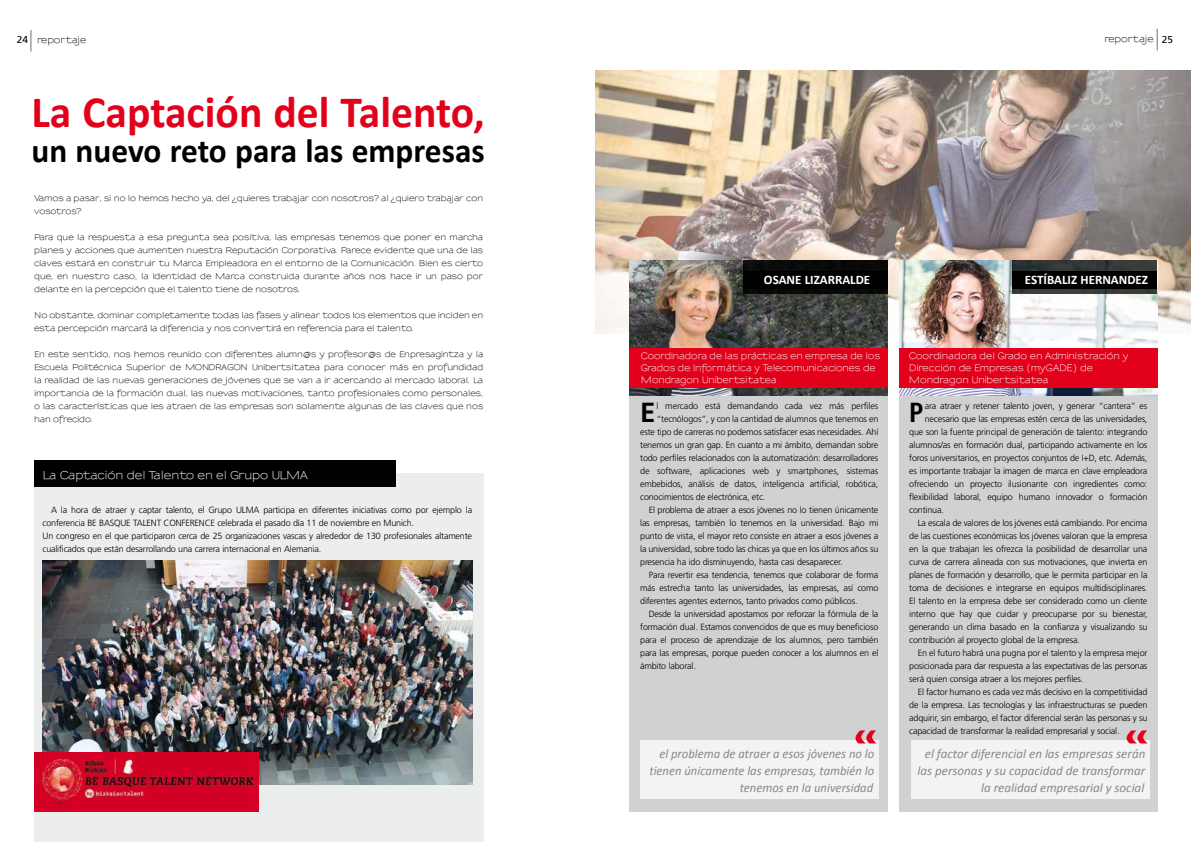
<style>
.page{position:relative;width:1191px;height:842px;background:#fff}
.page>*{position:absolute;margin:0;border:0;box-sizing:border-box;transform-origin:0 0}
.t1{font:700 45px "Calibri";color:#e2001a}
.t2{font:700 34px "Calibri";color:#000}
.t3{font:700 27.6px "Frutiger LT Std";color:#000}
.t4{font:700 condensed 27.6px "Frutiger LT Std";color:#000}
.t5{font:italic 13px/17px "Calibri";color:#87888a;text-align:right}
.t6{font:700 13px "Calibri";color:#fff}
.t7{font:600 11px "Sansumi";color:#fff}
.t8{font:300 9px/13px "Frutiger LT Std";letter-spacing:-.02em;color:#000}
.t9{font:600 9px/12px "Sansumi";color:#fff}
.t10{font:600 9px "Sansumi";color:#000}
.t11{font:600 8px/13px "Sansumi";color:#000}
.s1{font-family:"Frutiger LT Std";font-weight:400;font-size:10px}
</style>
<div class="page">
<div style="left:34px;top:474px;width:449px;height:368px;background:#eceded"></div>
<svg style="left:31px;top:30px;width:1px;height:22px"></svg>
<img style="left:43px;top:561px;width:429px;height:224px">
<img style="left:34px;top:753px;width:225px;height:58px">
<img style="left:595px;top:71px;width:596px;height:263px">
<div style="left:629px;top:260px;width:258px;height:552px;background:#d0d1d2"></div>
<svg style="left:1157px;top:29px;width:1px;height:21px"></svg>
<div style="left:899px;top:272px;width:258px;height:540px;background:#d0d1d2"></div>
<img style="left:899px;top:260px;width:258px;height:136px">
<svg style="left:1012px;top:260px;width:145px;height:34px;background:#313533"></svg>
<div style="left:1012px;top:271px;width:145px;height:17px;background:#000"></div>
<div style="left:911px;top:740px;width:238px;height:59px;background:#f3f3f3"></div>
<svg style="left:1126px;top:730px;width:21px;height:13px"></svg>
<div style="left:34px;top:461px;width:361px;height:26px;background:#000"></div>
<div style="left:899px;top:349px;width:258px;height:39px;background:#e2001a"></div>
<img style="left:629px;top:260px;width:258px;height:136px">
<div style="left:629px;top:349px;width:258px;height:39px;background:#e2001a"></div>
<div style="left:743px;top:260px;width:144px;height:34px;background:#090908"></div>
<div style="left:743px;top:271px;width:144px;height:17px;background:#000"></div>
<div style="left:640px;top:740px;width:238px;height:59px;background:#f3f3f3"></div>
<svg style="left:855px;top:730px;width:21px;height:13px"></svg>
<p class="t10" style="left:17px;top:35px;width:71px"><span class="s1">24</span> reportaje</p>
<h1 class="t1" style="left:31px;top:84px;width:455px">La Captación del Talento,</h1>
<h2 class="t2" style="left:31px;top:129px;width:455px">un nuevo reto para las empresas</h2>
<p class="t11" style="left:34px;top:192px;width:450px">Vamos a pasar, si no lo hemos hecho ya, del ¿quieres trabajar con nosotros? al ¿quiero trabajar con vosotros?</p>
<p class="t11" style="left:34px;top:231px;width:450px;text-align:justify">Para que la respuesta a esa pregunta sea positiva, las empresas tenemos que poner en marcha planes y acciones que aumenten nuestra Reputación Corporativa. Parece evidente que una de las claves estará en construir tu Marca Empleadora en el entorno de la Comunicación. Bien es cierto que, en nuestro caso, la Identidad de Marca construida durante años nos hace ir un paso por delante en la percepción que el talento tiene de nosotros.</p>
<p class="t11" style="left:34px;top:309px;width:450px">No obstante, dominar completamente todas las fases y alinear todos los elementos que inciden en esta percepción marcará la diferencia y nos convertirá en referencia para el talento.</p>
<p class="t11" style="left:34px;top:348px;width:450px;text-align:justify">En este sentido, nos hemos reunido con diferentes alumn@s y profesor@s de Enpresagintza y la Escuela Politécnica Superior de MONDRAGON Unibertsitatea para conocer más en profundidad la realidad de las nuevas generaciones de jóvenes que se van a ir acercando al mercado laboral. La importancia de la formación dual, las nuevas motivaciones, tanto profesionales como personales, o las características que les atraen de las empresas son solamente algunas de las claves que nos han ofrecido.</p>
<p class="t7" style="left:43px;top:469px;width:267px">La Captación del Talento en el Grupo ULMA</p>
<p class="t8" style="left:43px;top:503px;width:431px;text-indent:9px">A la hora de atraer y captar talento, el Grupo ULMA participa en diferentes iniciativas como por ejemplo la conferencia BE BASQUE TALENT CONFERENCE celebrada el pasado día 11 de noviembre en Munich.<br>Un congreso en el que participaron cerca de 25 organizaciones vascas y alrededor de 130 profesionales altamente cualificados que están desarrollando una carrera internacional en Alemania.</p>
<p class="t10" style="left:1104px;top:34px;width:70px">reportaje <span class="s1">25</span></p>
<h3 class="t6" style="left:764px;top:271px;width:108px">OSANE LIZARRALDE</h3>
<h3 class="t6" style="left:1024px;top:271px;width:125px">ESTÍBALIZ HERNANDEZ</h3>
<p class="t9" style="left:641px;top:351px;width:241px">Coordinadora de las prácticas en empresa de los<br>Grados de Informática y Telecomunicaciones de<br>Mondragon Unibertsitatea</p>
<p class="t9" style="left:908px;top:350px;width:221px">Coordinadora del Grado en Administración y<br>Dirección de Empresas (myGADE) de<br>Mondragon Unibertsitatea</p>
<h3 class="t3" style="left:640px;top:396px;width:17px">E</h3>
<p class="t8" style="left:656px;top:399px;width:224px">l mercado está demandando cada vez más perfiles</p>
<p class="t8" style="left:656px;top:412px;width:223px">“tecnólogos”, y con la cantidad de alumnos que tenemos en</p>
<p class="t8" style="left:640px;top:425px;width:240px">este tipo de carreras no podemos satisfacer esas necesidades. Ahí</p>
<p class="t8" style="left:640px;top:438px;width:240px">tenemos un gran gap. En cuanto a mi ámbito, demandan sobre</p>
<p class="t8" style="left:640px;top:451px;width:240px">todo perfiles relacionados con la automatización: desarrolladores</p>
<p class="t8" style="left:640px;top:464px;width:240px">de software, aplicaciones web y smartphones, sistemas</p>
<p class="t8" style="left:640px;top:477px;width:240px">embebidos, análisis de datos, inteligencia artificial, robótica,</p>
<p class="t8" style="left:640px;top:490px;width:127px">conocimientos de electrónica, etc.</p>
<p class="t8" style="left:648px;top:503px;width:231px">El problema de atraer a esos jóvenes no lo tienen únicamente</p>
<p class="t8" style="left:640px;top:516px;width:240px">las empresas, también lo tenemos en la universidad. Bajo mi</p>
<p class="t8" style="left:640px;top:529px;width:240px">punto de vista, el mayor reto consiste en atraer a esos jóvenes a</p>
<p class="t8" style="left:640px;top:542px;width:240px">la universidad, sobre todo las chicas ya que en los últimos años su</p>
<p class="t8" style="left:640px;top:555px;width:204px">presencia ha ido disminuyendo, hasta casi desaparecer.</p>
<p class="t8" style="left:648px;top:568px;width:231px">Para revertir esa tendencia, tenemos que colaborar de forma</p>
<p class="t8" style="left:640px;top:581px;width:240px">más estrecha tanto las universidades, las empresas, así como</p>
<p class="t8" style="left:640px;top:594px;width:219px">diferentes agentes externos, tanto privados como públicos.</p>
<p class="t8" style="left:648px;top:607px;width:231px">Desde la universidad apostamos por reforzar la fórmula de la</p>
<p class="t8" style="left:640px;top:620px;width:240px">formación dual. Estamos convencidos de que es muy beneficioso</p>
<p class="t8" style="left:640px;top:633px;width:240px">para el proceso de aprendizaje de los alumnos, pero también</p>
<p class="t8" style="left:640px;top:646px;width:240px">para las empresas, porque pueden conocer a los alumnos en el</p>
<p class="t8" style="left:640px;top:659px;width:57px">ámbito laboral.</p>
<h3 class="t4" style="left:909px;top:396px;width:16px">P</h3>
<p class="t8" style="left:924px;top:399px;width:224px">ara atraer y retener talento joven, y generar “cantera” es</p>
<p class="t8" style="left:924px;top:412px;width:224px">necesario que las empresas estén cerca de las universidades,</p>
<p class="t8" style="left:909px;top:425px;width:240px">que son la fuente principal de generación de talento: integrando</p>
<p class="t8" style="left:909px;top:438px;width:240px">alumnos/as en formación dual, participando activamente en los</p>
<p class="t8" style="left:909px;top:451px;width:240px">foros universitarios, en proyectos conjuntos de I+D, etc. Además,</p>
<p class="t8" style="left:909px;top:464px;width:240px">es importante trabajar la imagen de marca en clave empleadora</p>
<p class="t8" style="left:909px;top:477px;width:240px">ofreciendo un proyecto ilusionante con ingredientes como:</p>
<p class="t8" style="left:909px;top:490px;width:239px">flexibilidad laboral, equipo humano innovador o formación</p>
<p class="t8" style="left:909px;top:503px;width:36px">continua.</p>
<p class="t8" style="left:917px;top:516px;width:231px">La escala de valores de los jóvenes está cambiando. Por encima</p>
<p class="t8" style="left:909px;top:529px;width:240px">de las cuestiones económicas los jóvenes valoran que la empresa</p>
<p class="t8" style="left:909px;top:542px;width:240px">en la que trabajan les ofrezca la posibilidad de desarrollar una</p>
<p class="t8" style="left:909px;top:555px;width:240px">curva de carrera alineada con sus motivaciones, que invierta en</p>
<p class="t8" style="left:909px;top:568px;width:240px">planes de formación y desarrollo, que le permita participar en la</p>
<p class="t8" style="left:909px;top:581px;width:240px">toma de decisiones e integrarse en equipos multidisciplinares.</p>
<p class="t8" style="left:909px;top:594px;width:240px">El talento en la empresa debe ser considerado como un cliente</p>
<p class="t8" style="left:909px;top:607px;width:240px">interno que hay que cuidar y preocuparse por su bienestar,</p>
<p class="t8" style="left:909px;top:620px;width:240px">generando un clima basado en la confianza y visualizando su</p>
<p class="t8" style="left:909px;top:633px;width:172px">contribución al proyecto global de la empresa.</p>
<p class="t8" style="left:917px;top:646px;width:231px">En el futuro habrá una pugna por el talento y la empresa mejor</p>
<p class="t8" style="left:909px;top:659px;width:240px">posicionada para dar respuesta a las expectativas de las personas</p>
<p class="t8" style="left:909px;top:672px;width:175px">será quien consiga atraer a los mejores perfiles.</p>
<p class="t8" style="left:917px;top:685px;width:231px">El factor humano es cada vez más decisivo en la competitividad</p>
<p class="t8" style="left:909px;top:698px;width:240px">de la empresa. Las tecnologías y las infraestructuras se pueden</p>
<p class="t8" style="left:909px;top:711px;width:240px">adquirir, sin embargo, el factor diferencial serán las personas y su</p>
<p class="t8" style="left:909px;top:724px;width:212px">capacidad de transformar la realidad empresarial y social.</p>
<h3 class="t5" style="left:649px;top:744px;width:226px">el problema de atraer a esos jóvenes no lo tienen únicamente las empresas, también lo tenemos en la universidad</h3>
<h3 class="t5" style="left:917px;top:744px;width:229px">el factor diferencial en las empresas serán las personas y su capacidad de transformar la realidad empresarial y social</h3>
</div>
